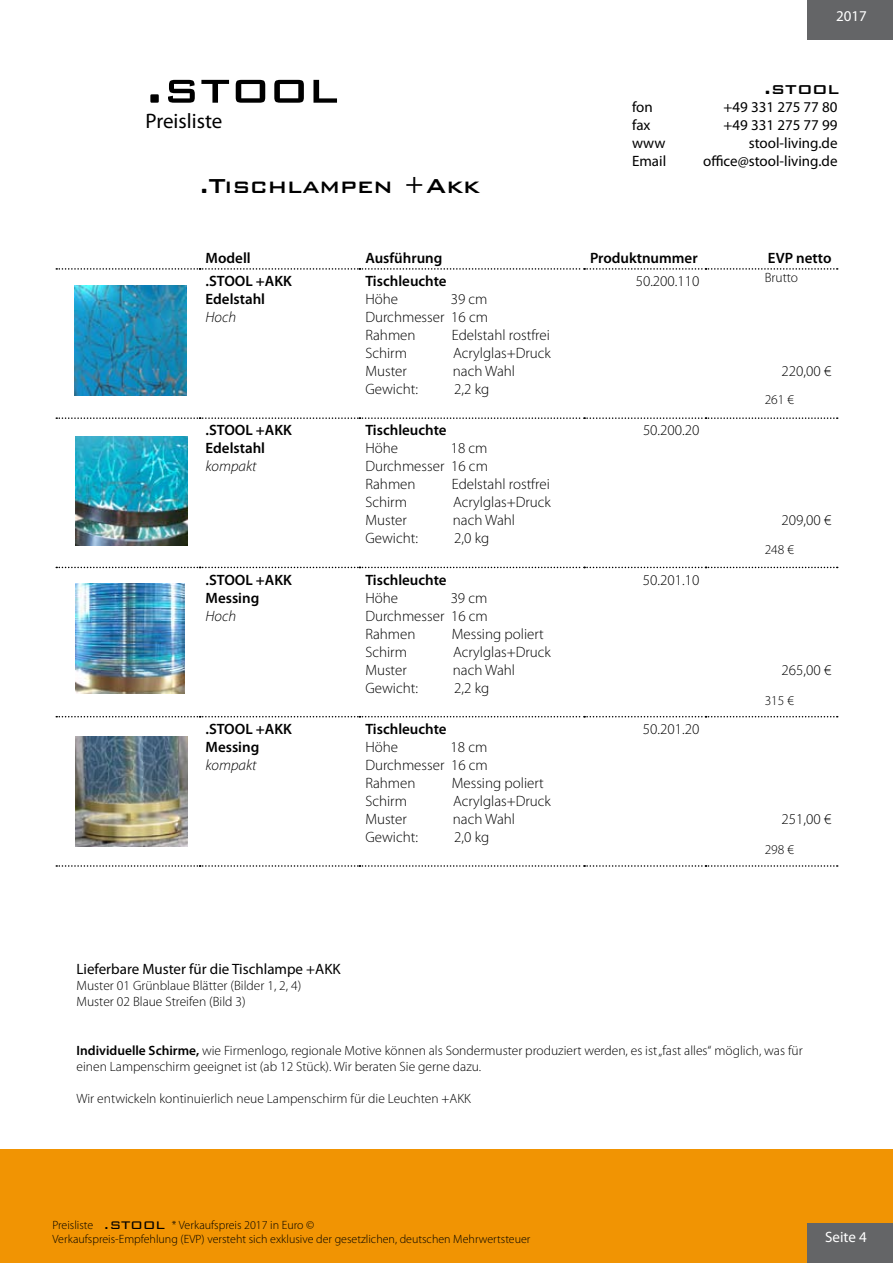
<style>
.page{position:relative;width:893px;height:1263px;background:#fff}
.page>*{position:absolute;margin:0;border:0;box-sizing:border-box;transform-origin:0 0}
.t1{font:500 54px "Bank Gothic BT";color:#000}
.t2{font:500 27px "Bank Gothic BT";color:#000}
.t3{font:21px "Myriad Pro";color:#000}
.t4{font:500 21px "Bank Gothic BT";color:#000}
.t5{font:300 15px/18px "Myriad Pro";color:#000;text-align:justify}
.t6{font:600 15px/18px "Myriad Pro";color:#000}
.t7{font:15px "Myriad Pro";color:#000}
.t8{font:italic 300 15px "Myriad Pro";color:#000}
.t9{font:15px "Myriad Pro";color:#fff}
.t10{font:300 13.5px/16.2px "Myriad Pro";color:#000}
.t11{font:300 12px/14.4px "Myriad Pro";color:#000}
.s1{font-weight:600}
.s2{font-family:"Bank Gothic BT";font-size:18px}
</style>
<div class="page">
<div style="left:0;top:1150px;width:893px;height:113px;background:#f19403"></div>
<div style="left:807px;top:1223px;width:86px;height:40px;background:#646567"></div>
<div style="left:807px;top:0;width:86px;height:39px;background:#646567"></div>
<svg style="left:56px;top:417px;width:782px;height:2px"></svg>
<svg style="left:56px;top:567px;width:782px;height:1px"></svg>
<svg style="left:56px;top:716px;width:782px;height:1px"></svg>
<svg style="left:56px;top:268px;width:782px;height:2px"></svg>
<svg style="left:56px;top:865px;width:782px;height:2px"></svg>
<img style="left:75px;top:286px;width:111px;height:109px">
<img style="left:75px;top:436px;width:113px;height:110px">
<img style="left:75px;top:584px;width:110px;height:109px">
<img style="left:75px;top:737px;width:113px;height:109px">
<h1 class="t1" style="left:146px;top:59px;width:194px">.stool</h1>
<h3 class="t3" style="left:146px;top:108px;width:78px">Preisliste</h3>
<h2 class="t2" style="left:200px;top:172px;width:282px">.Tischlampen +Akk</h2>
<p class="t9" style="left:836px;top:7px;width:32px">2017</p>
<h3 class="t4" style="left:764px;top:77px;width:76px">.stool</h3>
<p class="t7" style="left:632px;top:98px;width:22px">fon</p>
<p class="t7" style="left:723px;top:98px;width:116px">+49 331 275 77 80</p>
<p class="t7" style="left:632px;top:116px;width:20px">fax</p>
<p class="t7" style="left:723px;top:116px;width:115px">+49 331 275 77 99</p>
<p class="t7" style="left:632px;top:134px;width:35px">www</p>
<p class="t7" style="left:749px;top:134px;width:90px">stool-living.de</p>
<p class="t7" style="left:632px;top:152px;width:36px">Email</p>
<p class="t7" style="left:703px;top:152px;width:136px">office@stool-living.de</p>
<p class="t6" style="left:206px;top:248px;width:47px">Modell</p>
<p class="t6" style="left:365px;top:248px;width:79px">Ausführung</p>
<p class="t6" style="left:590px;top:248px;width:109px">Produktnummer</p>
<p class="t6" style="left:768px;top:248px;width:65px">EVP netto</p>
<p class="t6" style="left:206px;top:272px;width:88px">.STOOL +AKK<br>Edelstahl</p>
<p class="t8" style="left:206px;top:309px;width:32px">Hoch</p>
<p class="t10" style="left:765px;top:270px;width:35px">Brutto</p>
<p class="t6" style="left:365px;top:272px;width:83px">Tischleuchte</p>
<p class="t5" style="left:365px;top:290px;width:34px">Höhe</p>
<p class="t5" style="left:636px;top:272px;width:65px">50.200.110</p>
<p class="t5" style="left:365px;top:290px;width:124px;text-indent:85px">39 cm Durchmesser 16 cm Rahmen</p>
<p class="t5" style="left:452px;top:326px;width:100px">Edelstahl rostfrei</p>
<p class="t6" style="left:206px;top:421px;width:88px">.STOOL +AKK<br>Edelstahl</p>
<p class="t8" style="left:206px;top:458px;width:53px">kompakt</p>
<p class="t6" style="left:206px;top:570px;width:88px">.STOOL +AKK<br>Messing</p>
<p class="t8" style="left:206px;top:608px;width:32px">Hoch</p>
<p class="t6" style="left:206px;top:719px;width:88px">.STOOL +AKK<br>Messing</p>
<p class="t8" style="left:206px;top:757px;width:53px">kompakt</p>
<p class="t5" style="left:365px;top:344px;width:43px">Schirm</p>
<p class="t5" style="left:453px;top:344px;width:99px">Acrylglas+Druck</p>
<p class="t5" style="left:365px;top:362px;width:43px">Muster</p>
<p class="t5" style="left:453px;top:362px;width:64px">nach Wahl</p>
<p class="t5" style="left:365px;top:380px;width:54px">Gewicht:</p>
<p class="t5" style="left:454px;top:380px;width:37px">2,2 kg</p>
<p class="t6" style="left:365px;top:421px;width:83px">Tischleuchte</p>
<p class="t5" style="left:365px;top:440px;width:34px">Höhe</p>
<p class="t5" style="left:365px;top:440px;width:124px;text-indent:85px">18 cm Durchmesser 16 cm Rahmen</p>
<p class="t5" style="left:452px;top:476px;width:100px">Edelstahl rostfrei</p>
<p class="t5" style="left:365px;top:494px;width:43px">Schirm</p>
<p class="t5" style="left:453px;top:494px;width:99px">Acrylglas+Druck</p>
<p class="t5" style="left:365px;top:512px;width:43px">Muster</p>
<p class="t5" style="left:453px;top:512px;width:64px">nach Wahl</p>
<p class="t5" style="left:365px;top:530px;width:54px">Gewicht:</p>
<p class="t5" style="left:454px;top:530px;width:37px">2,0 kg</p>
<p class="t6" style="left:365px;top:570px;width:83px">Tischleuchte</p>
<p class="t5" style="left:365px;top:589px;width:34px">Höhe</p>
<p class="t5" style="left:365px;top:589px;width:124px;text-indent:85px">39 cm Durchmesser 16 cm Rahmen</p>
<p class="t5" style="left:452px;top:625px;width:94px">Messing poliert</p>
<p class="t5" style="left:365px;top:643px;width:43px">Schirm</p>
<p class="t5" style="left:453px;top:643px;width:99px">Acrylglas+Druck</p>
<p class="t5" style="left:365px;top:661px;width:43px">Muster</p>
<p class="t5" style="left:453px;top:661px;width:64px">nach Wahl</p>
<p class="t5" style="left:365px;top:679px;width:54px">Gewicht:</p>
<p class="t5" style="left:454px;top:679px;width:37px">2,2 kg</p>
<p class="t6" style="left:365px;top:719px;width:83px">Tischleuchte</p>
<p class="t5" style="left:365px;top:738px;width:34px">Höhe</p>
<p class="t5" style="left:365px;top:738px;width:124px;text-indent:85px">18 cm Durchmesser 16 cm Rahmen</p>
<p class="t5" style="left:452px;top:774px;width:94px">Messing poliert</p>
<p class="t5" style="left:365px;top:792px;width:43px">Schirm</p>
<p class="t5" style="left:453px;top:792px;width:99px">Acrylglas+Druck</p>
<p class="t5" style="left:365px;top:810px;width:43px">Muster</p>
<p class="t5" style="left:453px;top:810px;width:64px">nach Wahl</p>
<p class="t5" style="left:365px;top:828px;width:54px">Gewicht:</p>
<p class="t5" style="left:454px;top:828px;width:37px">2,0 kg</p>
<p class="t5" style="left:643px;top:422px;width:58px">50.200.20</p>
<p class="t5" style="left:643px;top:571px;width:58px">50.201.10</p>
<p class="t5" style="left:643px;top:720px;width:58px">50.201.20</p>
<p class="t5" style="left:782px;top:362px;width:51px">220,00 €</p>
<p class="t10" style="left:765px;top:392px;width:31px">261 €</p>
<p class="t5" style="left:782px;top:512px;width:51px">209,00 €</p>
<p class="t10" style="left:765px;top:542px;width:31px">248 €</p>
<p class="t5" style="left:782px;top:661px;width:51px">265,00 €</p>
<p class="t10" style="left:765px;top:693px;width:31px">315 €</p>
<p class="t5" style="left:782px;top:810px;width:51px">251,00 €</p>
<p class="t10" style="left:765px;top:842px;width:31px">298 €</p>
<p class="t7" style="left:76px;top:959px;width:266px">Lieferbare Muster für die Tischlampe +AKK</p>
<p class="t10" style="left:77px;top:977px;width:226px">Muster 01 Grünblaue Blätter (Bilder 1, 2, 4)<br>Muster 02 Blaue Streifen (Bild 3)</p>
<p class="t10" style="left:77px;top:1042px;width:728px"><span class="s1">Individuelle Schirme,</span> wie Firmenlogo, regionale Motive können als Sondermuster produziert werden, es ist „fast alles“ möglich, was für einen Lampenschirm geeignet ist (ab 12 Stück). Wir beraten Sie gerne dazu.</p>
<p class="t10" style="left:77px;top:1091px;width:396px">Wir entwickeln kontinuierlich neue Lampenschirm für die Leuchten +AKK</p>
<p class="t11" style="left:52px;top:1218px;width:480px">Preisliste <span class="s2">.stool</span> * Verkaufspreis 2017 in Euro ©<br>Verkaufspreis-Empfehlung (EVP) versteht sich exklusive der gesetzlichen, deutschen Mehrwertsteuer</p>
<p class="t9" style="left:825px;top:1228px;width:43px">Seite 4</p>
</div>
